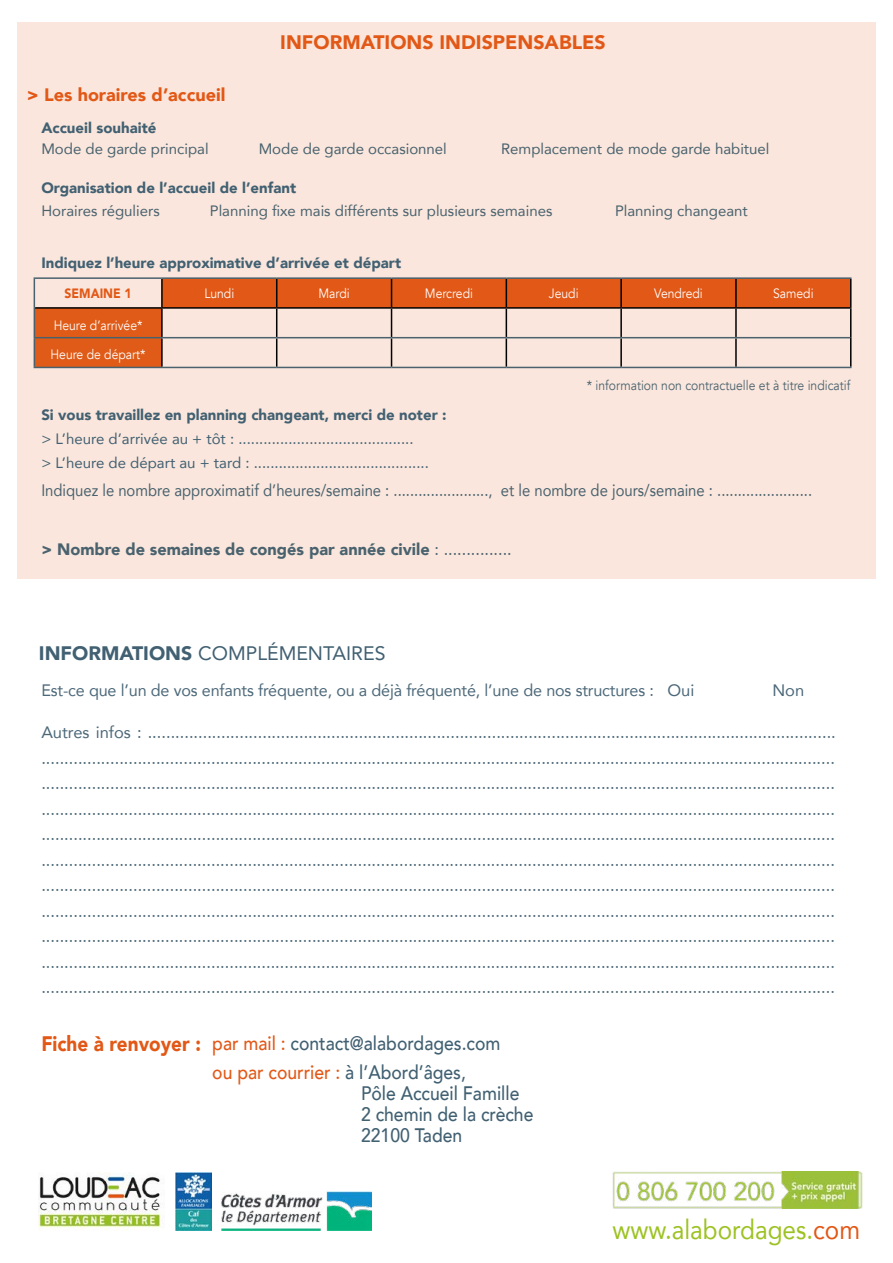
<style>
.page{position:relative;width:893px;height:1263px;background:#fff}
.page>*{position:absolute;margin:0;border:0;box-sizing:border-box;transform-origin:0 0}
.t1{font:27px "Avenir";color:#9dc223;scale:.9 1}
.t2{font:900 21px "Avenir";color:#e25816;scale:.9 1}
.t3{font:500 19.5px/21px "Avenir";color:#416072;scale:.9 1}
.t4{font:19.5px "Avenir";color:#416072}
.t5{font:900 19.5px "Avenir";color:#e25816}
.t6{font:900 18px "Avenir";color:#e25816}
.t7{font:16.5px/25.5px "Avenir";letter-spacing:-.01em;color:#4c6879;text-align:justify}
.t8{font:16.5px "Avenir";color:#49626e;scale:.9 1}
.t9{font:900 16.5px "Avenir";color:#49626e}
.t10{font:15px "Avenir";color:#49626e}
.t11{font:900 15px "Avenir";color:#416072}
.t12{font:15px/24px "Avenir";color:#416072}
.t13{font:13.5px "Avenir";color:#fff;scale:.9 1}
.t14{font:13.5px "Avenir";color:#49626e;scale:.9 1}
.t15{font:900 13.5px "Avenir";color:#e25816;scale:.9 1}
.s1{font-weight:400}
.s2{font-weight:900}
.s3{color:#e25816}
</style>
<div class="page">
<div style="left:17px;top:22px;width:858px;height:556px;background:#fae6dc"></div>
<img style="left:175px;top:1173px;width:37px;height:58px">
<img style="left:39px;top:1175px;width:123px;height:56px">
<img style="left:221px;top:1191px;width:151px;height:40px">
<hr style="left:34px;top:277px;width:128px;height:2px;background:#49626e">
<hr style="left:162px;top:277px;width:115px;height:2px;background:#49626e">
<hr style="left:277px;top:277px;width:115px;height:2px;background:#49626e">
<hr style="left:392px;top:277px;width:114px;height:2px;background:#49626e">
<hr style="left:506px;top:277px;width:115px;height:2px;background:#49626e">
<hr style="left:621px;top:277px;width:115px;height:2px;background:#49626e">
<hr style="left:736px;top:277px;width:115px;height:2px;background:#49626e">
<svg style="left:34px;top:278px;width:817px;height:89px"></svg>
<hr style="left:162px;top:337px;width:115px;height:1px;background:#49626e">
<hr style="left:277px;top:337px;width:115px;height:1px;background:#49626e">
<hr style="left:392px;top:337px;width:114px;height:1px;background:#49626e">
<hr style="left:506px;top:337px;width:115px;height:1px;background:#49626e">
<hr style="left:621px;top:337px;width:115px;height:1px;background:#49626e">
<hr style="left:736px;top:337px;width:114px;height:1px;background:#49626e">
<hr style="left:34px;top:367px;width:128px;height:1px;background:#49626e">
<hr style="left:162px;top:367px;width:115px;height:1px;background:#49626e">
<hr style="left:277px;top:367px;width:115px;height:1px;background:#49626e">
<hr style="left:392px;top:367px;width:114px;height:1px;background:#49626e">
<hr style="left:506px;top:367px;width:115px;height:1px;background:#49626e">
<hr style="left:621px;top:367px;width:115px;height:1px;background:#49626e">
<hr style="left:736px;top:367px;width:115px;height:1px;background:#49626e">
<img style="left:612px;top:1171px;width:250px;height:37px">
<p class="t6" style="left:27px;top:79px;width:200px">&gt; Les horaires d’accueil</p>
<p class="t5" style="left:280px;top:26px;width:327px">INFORMATIONS INDISPENSABLES</p>
<p class="t11" style="left:41px;top:115px;width:117px">Accueil souhaité</p>
<p class="t10" style="left:41px;top:137px;width:169px">Mode de garde principal</p>
<p class="t10" style="left:259px;top:137px;width:190px">Mode de garde occasionnel</p>
<p class="t10" style="left:501px;top:137px;width:270px">Remplacement de mode garde habituel</p>
<p class="t11" style="left:41px;top:175px;width:256px">Organisation de l’accueil de l’enfant</p>
<p class="t10" style="left:41px;top:198px;width:120px">Horaires réguliers</p>
<p class="t10" style="left:210px;top:198px;width:344px">Planning fixe mais différents sur plusieurs semaines</p>
<p class="t10" style="left:615px;top:198px;width:134px">Planning changeant</p>
<p class="t11" style="left:41px;top:249px;width:361px">Indiquez l’heure approximative d’arrivée et départ</p>
<p class="t15" style="left:65px;top:281px;width:76px">SEMAINE 1</p>
<p class="t13" style="left:204px;top:285px;width:35px">Lundi</p>
<p class="t13" style="left:318px;top:285px;width:36px">Mardi</p>
<p class="t13" style="left:425px;top:285px;width:55px">Mercredi</p>
<p class="t13" style="left:549px;top:285px;width:35px">Jeudi</p>
<p class="t13" style="left:654px;top:285px;width:55px">Vendredi</p>
<p class="t13" style="left:773px;top:285px;width:47px">Samedi</p>
<p class="t13" style="left:54px;top:317px;width:100px">Heure d’arrivée*</p>
<p class="t13" style="left:51px;top:347px;width:107px">Heure de départ*</p>
<p class="t14" style="left:587px;top:377px;width:294px">* information non contractuelle et à titre indicatif</p>
<p class="t11" style="left:41px;top:402px;width:407px">Si vous travaillez en planning changeant, merci de noter :</p>
<p class="t12" style="left:41px;top:426px;width:389px">&gt; L’heure d’arrivée au + tôt : ..........................................<br>&gt; L’heure de départ au + tard : ..........................................</p>
<p class="t8" style="left:41px;top:477px;width:858px">Indiquez le nombre approximatif d’heures/semaine : ......................., et le nombre de jours/semaine : .......................</p>
<p class="t9" style="left:41px;top:535px;width:472px">&gt; Nombre de semaines de congés par année civile <span class="s1">: ...............</span></p>
<p class="t4" style="left:39px;top:637px;width:348px"><span class="s2">INFORMATIONS</span> COMPLÉMENTAIRES</p>
<p class="t7" style="left:41px;top:677px;width:655px">Est-ce que l’un de vos enfants fréquente, ou a déjà fréquenté, l’une de nos structures : Oui</p>
<p class="t7" style="left:772px;top:677px;width:33px">Non</p>
<p class="t7" style="left:41px;top:719px;width:796px">Autres infos : ...................................................................................................................................................... ............................................................................................................................................................................. ............................................................................................................................................................................. ............................................................................................................................................................................. ............................................................................................................................................................................. ............................................................................................................................................................................. ............................................................................................................................................................................. ............................................................................................................................................................................. ............................................................................................................................................................................. ............................................................................................................................................................................. .............................................................................................................................................................................</p>
<p class="t2" style="left:41px;top:1026px;width:179px">Fiche à renvoyer :</p>
<p class="t3" style="left:212px;top:1027px;width:322px;line-height:29.5px"><span class="s3">par mail :</span> contact@alabordages.com <span class="s3">ou par courrier :</span> à l’Abord’âges,</p>
<p class="t3" style="left:361px;top:1082px;width:193px">Pôle Accueil Famille<br>2 chemin de la crèche<br>22100 Taden</p>
<h1 class="t1" style="left:612px;top:1208px;width:277px">www.alabordages.<span class="s3">com</span></h1>
</div>
